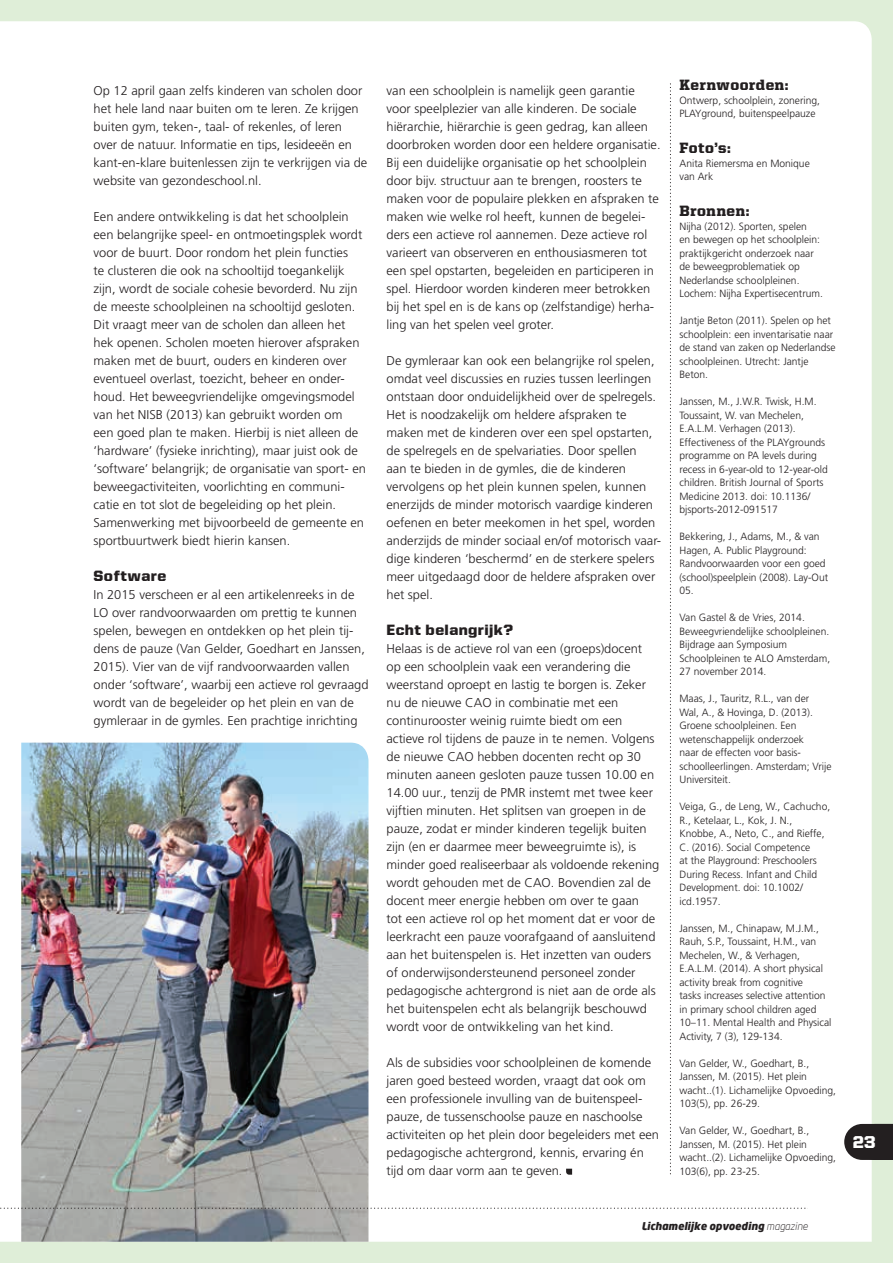
<style>
.page{position:relative;width:893px;height:1263px;background:#dfeed8}
.page>*{position:absolute;margin:0;border:0;box-sizing:border-box;transform-origin:0 0}
.t1{font:900 17.25px "United Sans Reg";color:#fff}
.t2{font:900 15px "United Serif Reg";letter-spacing:.04em;color:#231f20}
.t3{font:900 15px "United Sans Reg";letter-spacing:.03em;color:#231f20}
.t4{font:300 12.75px/18px "Frutiger LT Std";color:#231f20}
.t5{font:300 10.5px/13.5px "Frutiger LT Std";color:#231f20}
.t6{font:italic 900 10.5px "Neo Sans";color:#231f20}
.s1{font-weight:300}
</style>
<div class="page">
<div style="left:0;top:21px;width:872px;height:1221px;background:#fff"></div>
<svg style="left:566px;top:1169px;width:6px;height:6px"></svg>
<img style="left:21px;top:743px;width:347px;height:499px">
<svg style="left:670px;top:82px;width:1px;height:1093px"></svg>
<svg style="left:844px;top:1124px;width:49px;height:36px;background:#353132"></svg>
<svg style="left:0;top:1207px;width:808px;height:2px;background:#bfbfbe"></svg>
<p class="t4" style="left:94px;top:81px;width:275px">Op 12 april gaan zelfs kinderen van scholen door het hele land naar buiten om te leren. Ze krijgen buiten gym, teken-, taal- of rekenles, of leren over de natuur. Informatie en tips, lesideeën en kant-en-klare buitenlessen zijn te verkrijgen via de website van gezondeschool.nl.</p>
<p class="t4" style="left:94px;top:207px;width:274px">Een andere ontwikkeling is dat het schoolplein een belangrijke speel- en ontmoetingsplek wordt voor de buurt. Door rondom het plein functies<br>te clusteren die ook na schooltijd toegankelijk zijn, wordt de sociale cohesie bevorderd. Nu zijn de meeste schoolpleinen na schooltijd gesloten.<br>Dit vraagt meer van de scholen dan alleen het hek openen. Scholen moeten hierover afspraken maken met de buurt, ouders en kinderen over eventueel overlast, toezicht, beheer en onder&shy;houd. Het beweegvriendelijke omgevingsmodel van het NISB (2013) kan gebruikt worden om<br>een goed plan te maken. Hierbij is niet alleen de ‘hardware’ (fysieke inrichting), maar juist ook de ‘software’ belangrijk; de organisatie van sport- en beweegactiviteiten, voorlichting en communi&shy;catie en tot slot de begeleiding op het plein.<br>Samenwerking met bijvoorbeeld de gemeente en sportbuurtwerk biedt hierin kansen.</p>
<p class="t3" style="left:94px;top:567px;width:74px">Software</p>
<p class="t4" style="left:94px;top:585px;width:276px">In 2015 verscheen er al een artikelenreeks in de LO over randvoorwaarden om prettig te kunnen spelen, bewegen en ontdekken op het plein tij&shy;dens de pauze (Van Gelder, Goedhart en Janssen, 2015). Vier van de vijf randvoorwaarden vallen onder ‘software’, waarbij een actieve rol gevraagd wordt van de begeleider op het plein en van de gymleraar in de gymles. Een prachtige inrichting</p>
<p class="t4" style="left:386px;top:81px;width:276px">van een schoolplein is namelijk geen garantie voor speelplezier van alle kinderen. De sociale hiërarchie, hiërarchie is geen gedrag, kan alleen doorbroken worden door een heldere organisatie.<br>Bij een duidelijke organisatie op het schoolplein door bijv. structuur aan te brengen, roosters te maken voor de populaire plekken en afspraken te maken wie welke rol heeft, kunnen de begelei&shy;ders een actieve rol aannemen. Deze actieve rol varieert van observeren en enthousiasmeren tot een spel opstarten, begeleiden en participeren in spel. Hierdoor worden kinderen meer betrokken bij het spel en is de kans op (zelfstandige) herha&shy;ling van het spelen veel groter.</p>
<p class="t4" style="left:386px;top:351px;width:276px">De gymleraar kan ook een belangrijke rol spelen, omdat veel discussies en ruzies tussen leerlingen ontstaan door onduidelijkheid over de spelregels.<br>Het is noodzakelijk om heldere afspraken te maken met de kinderen over een spel opstarten, de spelregels en de spelvariaties. Door spellen<br>aan te bieden in de gymles, die de kinderen vervolgens op het plein kunnen spelen, kunnen enerzijds de minder motorisch vaardige kinderen oefenen en beter meekomen in het spel, worden anderzijds de minder sociaal en/of motorisch vaar&shy;dige kinderen ‘beschermd’ en de sterkere spelers meer uitgedaagd door de heldere afspraken over het spel.</p>
<p class="t3" style="left:386px;top:621px;width:128px">Echt belangrijk?</p>
<p class="t4" style="left:386px;top:639px;width:274px">Helaas is de actieve rol van een (groeps)docent op een schoolplein vaak een verandering die weerstand oproept en lastig te borgen is. Zeker nu de nieuwe CAO in combinatie met een continurooster weinig ruimte biedt om een actieve rol tijdens de pauze in te nemen. Volgens de nieuwe CAO hebben docenten recht op 30 minuten aaneen gesloten pauze tussen 10.00 en 14.00 uur., tenzij de PMR instemt met twee keer vijftien minuten. Het splitsen van groepen in de pauze, zodat er minder kinderen tegelijk buiten zijn (en er daarmee meer beweegruimte is), is minder goed realiseerbaar als voldoende rekening wordt gehouden met de CAO. Bovendien zal de docent meer energie hebben om over te gaan<br>tot een actieve rol op het moment dat er voor de leerkracht een pauze voorafgaand of aansluitend aan het buitenspelen is. Het inzetten van ouders of onderwijsondersteunend personeel zonder pedagogische achtergrond is niet aan de orde als het buitenspelen echt als belangrijk beschouwd wordt voor de ontwikkeling van het kind.</p>
<p class="t4" style="left:386px;top:1053px;width:274px">Als de subsidies voor schoolpleinen de komende jaren goed besteed worden, vraagt dat ook om een professionele invulling van de buitenspeel&shy;pauze, de tussenschoolse pauze en naschoolse activiteiten op het plein door begeleiders met een pedagogische achtergrond, kennis, ervaring én tijd om daar vorm aan te geven.</p>
<p class="t2" style="left:679px;top:77px;width:111px">Kernwoorden:</p>
<p class="t5" style="left:679px;top:93px;width:142px">Ontwerp, schoolplein, zonering,<br>PLAYground, buitenspeelpauze</p>
<p class="t2" style="left:679px;top:140px;width:53px">Foto’s:</p>
<p class="t5" style="left:679px;top:156px;width:132px">Anita Riemersma en Monique van Ark</p>
<p class="t2" style="left:679px;top:203px;width:71px">Bronnen:</p>
<p class="t5" style="left:679px;top:219px;width:145px">Nijha (2012). Sporten, spelen<br>en bewegen op het schoolplein: praktijkgericht onderzoek naar de beweegproblematiek op<br>Nederlandse schoolpleinen.<br>Lochem: Nijha Expertisecentrum.</p>
<p class="t5" style="left:679px;top:314px;width:158px">Jantje Beton (2011). Spelen op het schoolplein: een inventarisatie naar de stand van zaken op Nederlandse schoolpleinen. Utrecht: Jantje<br>Beton.</p>
<p class="t5" style="left:679px;top:395px;width:150px">Janssen, M., J.W.R. Twisk, H.M.<br>Toussaint, W. van Mechelen,<br>E.A.L.M. Verhagen (2013).<br>Effectiveness of the PLAYgrounds programme on PA levels during recess in 6-year-old to 12-year-old children. British Journal of Sports<br>Medicine 2013. doi: 10.1136/ bjsports-2012-091517</p>
<p class="t5" style="left:679px;top:530px;width:150px">Bekkering, J., Adams, M., &amp; van<br>Hagen, A. Public Playground:<br>Randvoorwaarden voor een goed (school)speelplein (2008). Lay-Out<br>05.</p>
<p class="t5" style="left:679px;top:611px;width:152px">Van Gastel &amp; de Vries, 2014.<br>Beweegvriendelijke schoolpleinen.<br>Bijdrage aan Symposium<br>Schoolpleinen te ALO Amsterdam,<br>27 november 2014.</p>
<p class="t5" style="left:679px;top:692px;width:154px">Maas, J., Tauritz, R.L., van der<br>Wal, A., &amp; Hovinga, D. (2013).<br>Groene schoolpleinen. Een wetenschappelijk onderzoek<br>naar de effecten voor basis&shy;schoolleerlingen. Amsterdam; Vrije<br>Universiteit.</p>
<p class="t5" style="left:679px;top:800px;width:152px">Veiga, G., de Leng, W., Cachucho,<br>R., Ketelaar, L., Kok, J. N.,<br>Knobbe, A., Neto, C., and Rieffe,<br>C. (2016). Social Competence<br>at the Playground: Preschoolers<br>During Recess. Infant and Child<br>Development. doi: 10.1002/ icd.1957.</p>
<p class="t5" style="left:679px;top:921px;width:154px">Janssen, M., Chinapaw, M.J.M.,<br>Rauh, S.P., Toussaint, H.M., van<br>Mechelen, W., &amp; Verhagen,<br>E.A.L.M. (2014). A short physical activity break from cognitive<br>tasks increases selective attention in primary school children aged<br>10–11. Mental Health and Physical<br>Activity, 7 (3), 129-134.</p>
<p class="t5" style="left:679px;top:1056px;width:158px">Van Gelder, W., Goedhart, B.,<br>Janssen, M. (2015). Het plein wacht..(1). Lichamelijke Opvoeding,<br>103(5), pp. 26-29.</p>
<p class="t5" style="left:679px;top:1124px;width:158px">Van Gelder, W., Goedhart, B.,<br>Janssen, M. (2015). Het plein wacht..(2). Lichamelijke Opvoeding,<br>103(6), pp. 23-25.</p>
<h1 class="t1" style="left:853px;top:1133px;width:25px">23</h1>
<p class="t6" style="left:641px;top:1219px;width:168px">Lichamelijke opvoeding <span class="s1">magazine</span></p>
</div>
